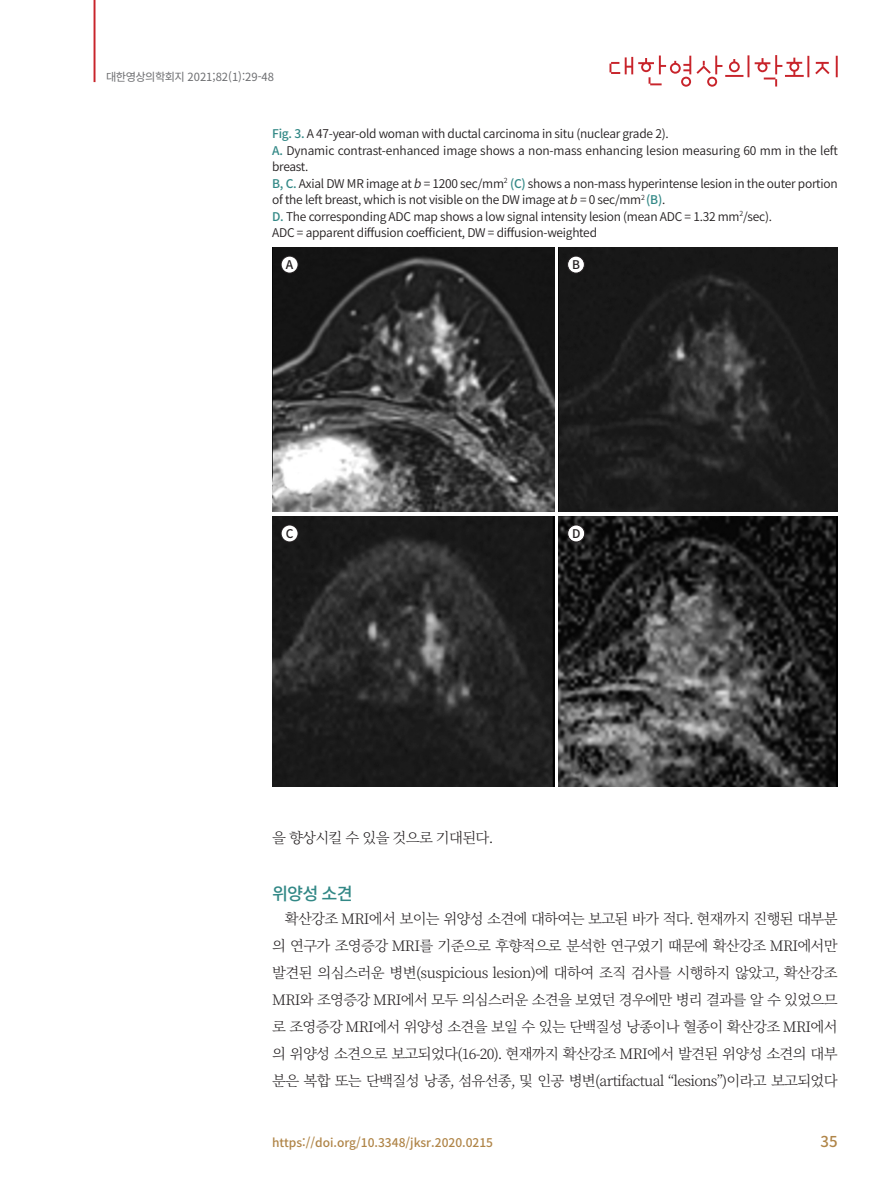
<style>
.page{position:relative;width:893px;height:1191px;background:#fff}
.page>*{position:absolute;margin:0;border:0;box-sizing:border-box;transform-origin:0 0}
.t1{font:500 17.4px "Noto Sans CJ Kkr";color:#328886}
.t2{font:500 15px "Noto Sans CJ Kkr";color:#b08548}
.t3{font:300 14.4px/27px "Noto Serif CJ Kkr";letter-spacing:-.05em;color:#231f20;text-align:justify}
.t4{font:600 12px/16.5px "Noto Sans CJ Kkr";letter-spacing:-.02em;color:#231f20}
.t5{font:500 12px "Noto Sans CJ Kkr";color:#b08548}
.t6{font:500 12px "Noto Sans CJ Kkr";color:#231f20}
.t7{font:11.25px "Noto Sans CJ Kkr";letter-spacing:-.05em;color:#6c6d70}
.s1{font-weight:500;color:#328886}
.s2{font-style:italic}
</style>
<div class="page">
<hr style="left:94px;top:0;width:1px;height:82px;background:#c8242b">
<svg style="left:609px;top:55px;width:229px;height:32px"></svg>
<img style="left:272px;top:247px;width:282px;height:265px">
<div style="left:281px;top:256px;width:17px;height:17px;background:#fff;border-radius:50%"></div>
<div style="left:281px;top:256px;width:17px;height:17px;border:1px solid #231f20;border-radius:50%"></div>
<img style="left:559px;top:247px;width:279px;height:265px">
<div style="left:568px;top:256px;width:16px;height:17px;background:#fff;border-radius:50%"></div>
<div style="left:567px;top:256px;width:18px;height:17px;border:1px solid #231f20;border-radius:50%"></div>
<img style="left:559px;top:516px;width:279px;height:270px">
<div style="left:568px;top:525px;width:17px;height:17px;background:#fff;border-radius:50%"></div>
<div style="left:567px;top:525px;width:18px;height:17px;border:1px solid #231f20;border-radius:50%"></div>
<img style="left:272px;top:516px;width:283px;height:270px">
<div style="left:281px;top:525px;width:17px;height:17px;background:#fff;border-radius:50%"></div>
<div style="left:281px;top:525px;width:17px;height:17px;border:1px solid #231f20;border-radius:50%"></div>
<p class="t7" style="left:106px;top:70px;width:169px">대한영상의학회지 2021;82(1):29-48</p>
<p class="t4" style="left:272px;top:126px;width:567px"><span class="s1">Fig. 3.</span> A 47-year-old woman with ductal carcinoma in situ (nuclear grade 2).<br><span class="s1">A.</span> Dynamic contrast-enhanced image shows a non-mass enhancing lesion measuring 60 mm in the left breast.<br><span class="s1">B, C.</span> Axial DW MR image at <span class="s2">b</span>= 1200 sec/mm<sup>2</sup> <span class="s1">(C)</span> shows a non-mass hyperintense lesion in the outer portion of the left breast, which is not visible on the DW image at <span class="s2">b</span>= 0 sec/mm<sup>2</sup> <span class="s1">(B)</span>.<br><span class="s1">D.</span> The corresponding ADC map shows a low signal intensity lesion (mean ADC = 1.32 mm<sup>2</sup>/sec).<br>ADC = apparent diffusion coefficient, DW = diffusion-weighted</p>
<p class="t6" style="left:286px;top:258px;width:9px">A</p>
<p class="t6" style="left:572px;top:258px;width:9px">B</p>
<p class="t6" style="left:286px;top:527px;width:9px">C</p>
<p class="t6" style="left:572px;top:527px;width:10px">D</p>
<p class="t3" style="left:272px;top:825px;width:223px">을 향상시킬 수 있을 것으로 기대된다.</p>
<h1 class="t1" style="left:272px;top:884px;width:82px">위양성 소견</h1>
<p class="t3" style="left:272px;top:906px;width:567px;text-indent:13px">확산강조 MRI에서 보이는 위양성 소견에 대하여는 보고된 바가 적다. 현재까지 진행된 대부분 의 연구가 조영증강 MRI를 기준으로 후향적으로 분석한 연구였기 때문에 확산강조 MRI에서만 발견된 의심스러운 병변(suspicious lesion)에 대하여 조직 검사를 시행하지 않았고, 확산강조 MRI와 조영증강 MRI에서 모두 의심스러운 소견을 보였던 경우에만 병리 결과를 알 수 있었으므 로 조영증강 MRI에서 위양성 소견을 보일 수 있는 단백질성 낭종이나 혈종이 확산강조 MRI에서 의 위양성 소견으로 보고되었다(16-20). 현재까지 확산강조 MRI에서 발견된 위양성 소견의 대부 분은 복합 또는 단백질성 낭종, 섬유선종, 및 인공 병변(artifactual “lesions”)이라고 보고되었다</p>
<p class="t5" style="left:272px;top:1135px;width:222px">https://doi.org/10.3348/jksr.2020.0215</p>
<p class="t2" style="left:821px;top:1132px;width:19px">35</p>
</div>
